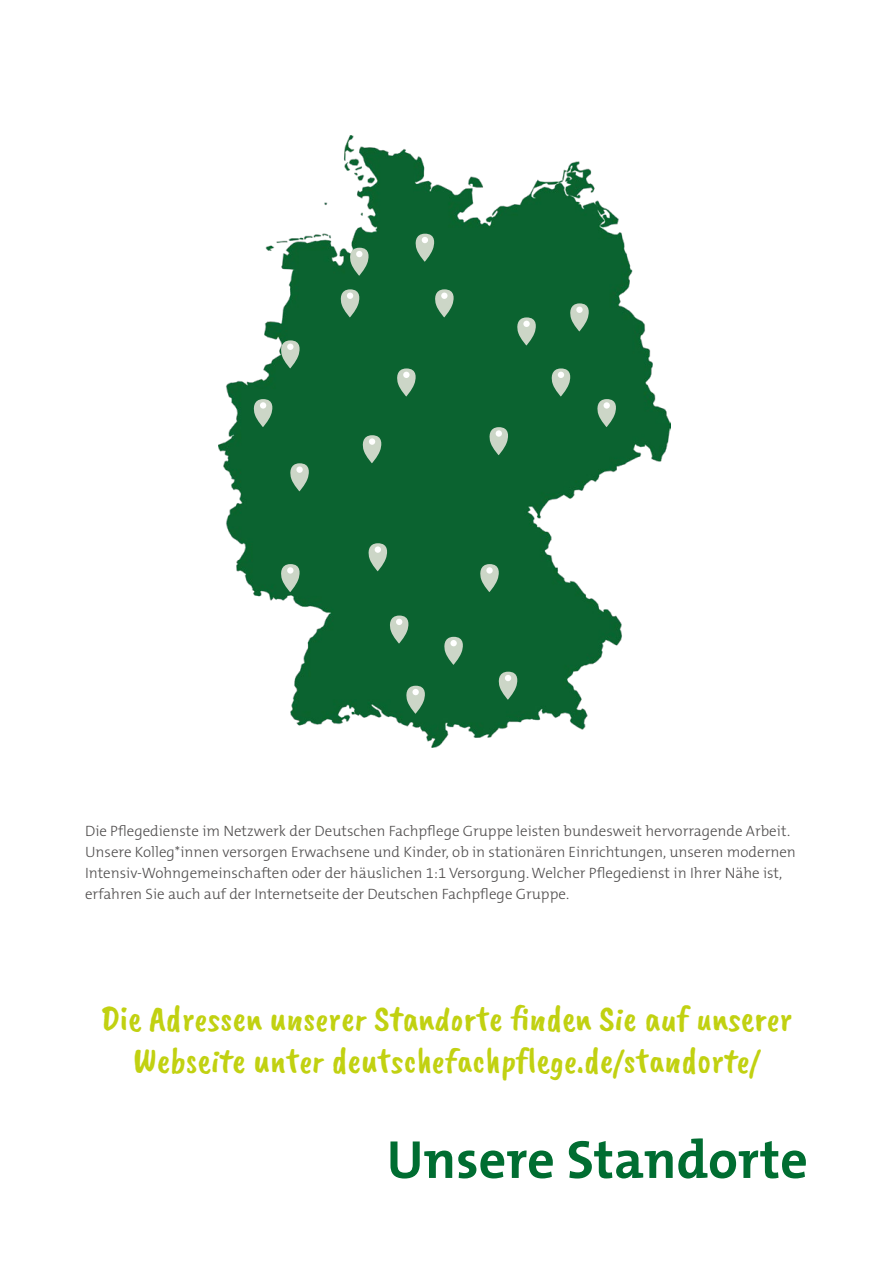
<style>
.page{position:relative;width:893px;height:1263px;background:#fff}
.page>*{position:absolute;margin:0;border:0;box-sizing:border-box;transform-origin:0 0}
.t1{font:700 54px "The Mix B7";color:#006d31}
.t2{font:36px/42px "Caveat Brush";color:#c1d111;text-align:center}
.t3{font:300 15px/21px "The Mix B3";color:#4f4d4d}
</style>
<div class="page">
<img style="left:218px;top:135px;width:453px;height:612px">
<svg style="left:349px;top:247px;width:22px;height:29px"></svg>
<svg style="left:414px;top:233px;width:22px;height:29px"></svg>
<svg style="left:434px;top:289px;width:22px;height:28px"></svg>
<div style="left:441px;top:293px;width:7px;height:6px;background:#fff;border-radius:50%"></div>
<svg style="left:340px;top:289px;width:22px;height:28px"></svg>
<svg style="left:280px;top:340px;width:22px;height:28px"></svg>
<svg style="left:569px;top:303px;width:22px;height:28px"></svg>
<div style="left:576px;top:307px;width:7px;height:6px;background:#fff;border-radius:50%"></div>
<svg style="left:551px;top:368px;width:21px;height:28px"></svg>
<svg style="left:488px;top:427px;width:22px;height:28px"></svg>
<div style="left:496px;top:430px;width:6px;height:7px;background:#fff;border-radius:50%"></div>
<svg style="left:596px;top:399px;width:22px;height:28px"></svg>
<div style="left:603px;top:402px;width:7px;height:7px;background:#fff;border-radius:50%"></div>
<svg style="left:396px;top:368px;width:22px;height:28px"></svg>
<div style="left:403px;top:372px;width:7px;height:6px;background:#fff;border-radius:50%"></div>
<svg style="left:516px;top:317px;width:22px;height:28px"></svg>
<div style="left:523px;top:321px;width:7px;height:6px;background:#fff;border-radius:50%"></div>
<svg style="left:253px;top:399px;width:22px;height:28px"></svg>
<div style="left:260px;top:402px;width:6px;height:7px;background:#fff;border-radius:50%"></div>
<svg style="left:362px;top:435px;width:22px;height:28px"></svg>
<div style="left:369px;top:438px;width:6px;height:7px;background:#fff;border-radius:50%"></div>
<svg style="left:289px;top:463px;width:22px;height:28px"></svg>
<div style="left:296px;top:466px;width:7px;height:7px;background:#fff;border-radius:50%"></div>
<svg style="left:479px;top:564px;width:22px;height:28px"></svg>
<div style="left:486px;top:567px;width:7px;height:7px;background:#fff;border-radius:50%"></div>
<svg style="left:367px;top:543px;width:22px;height:28px"></svg>
<div style="left:375px;top:546px;width:6px;height:7px;background:#fff;border-radius:50%"></div>
<svg style="left:389px;top:615px;width:22px;height:29px"></svg>
<svg style="left:498px;top:671px;width:21px;height:29px"></svg>
<svg style="left:443px;top:637px;width:22px;height:28px"></svg>
<div style="left:450px;top:640px;width:7px;height:6px;background:#fff;border-radius:50%"></div>
<svg style="left:405px;top:685px;width:22px;height:29px"></svg>
<div style="left:412px;top:689px;width:7px;height:6px;background:#fff;border-radius:50%"></div>
<svg style="left:280px;top:564px;width:22px;height:28px"></svg>
<div style="left:287px;top:567px;width:6px;height:7px;background:#fff;border-radius:50%"></div>
<p class="t3" style="left:85px;top:821px;width:712px">Die Pflegedienste im Netzwerk der Deutschen Fachpflege Gruppe leisten bundesweit hervorragende Arbeit.<br>Unsere Kolleg*innen versorgen Erwachsene und Kinder, ob in stationären Einrichtungen, unseren modernen Intensiv-Wohngemeinschaften oder der häuslichen 1:1 Versorgung. Welcher Pflegedienst in Ihrer Nähe ist, erfahren Sie auch auf der Internetseite der Deutschen Fachpflege Gruppe.</p>
<h2 class="t2" style="left:101px;top:998px;width:693px">Die Adressen unserer Standorte finden Sie auf unserer<br>Webseite unter deutschefachpflege.de/standorte/</h2>
<h1 class="t1" style="left:387px;top:1131px;width:423px">Unsere Standorte</h1>
</div>
